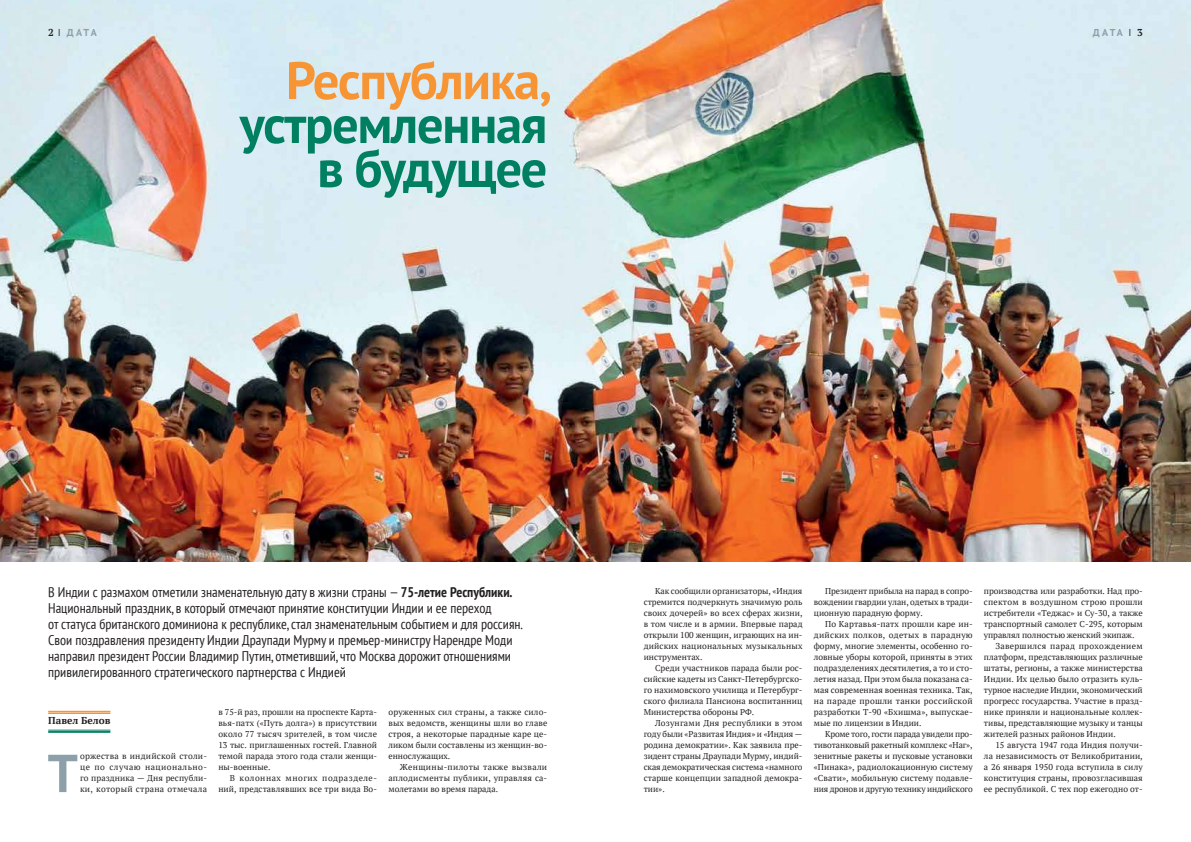
<style>
.page{position:relative;width:1191px;height:842px;background:#fff}
.page>*{position:absolute;margin:0;border:0;box-sizing:border-box;transform-origin:0 0}
.t1{font:700 53.4px "PT Sans";color:#8da0aa}
.t2{font:700 52.5px/44px "PT Sans";letter-spacing:-.025em;color:#008060;text-align:right}
.t3{font:700 52.5px "PT Sans";letter-spacing:-.025em;color:#f79433}
.t4{font:condensed 14px/16px "PT Sans";color:#231f20}
.t5{font:700 10px "PT Sans";letter-spacing:.15em;color:#8da0aa}
.t6{font:700 10px "PT Serif";color:#231f20}
.t7{font:8.5px/11px "PT Serif";color:#231f20;text-align:justify}
.t8{font:8.5px "PT Serif";letter-spacing:.025em;color:#231f20}
.t9{font:8.5px "PT Serif";letter-spacing:.035em;color:#231f20}
.s1{font-family:"PT Serif";color:#231f20}
.s2{font-weight:400;font-stretch:condensed;color:#231f20}
.s3{font-weight:700}
</style>
<div class="page">
<hr style="left:48px;top:730px;width:62px;height:1px;background:#008060">
<hr style="left:48px;top:731px;width:62px;height:2px;background:#008060">
<hr style="left:48px;top:711px;width:62px;height:2px;background:#f79433">
<hr style="left:48px;top:713px;width:62px;height:1px;background:#f79433">
<img style="left:0;top:0;width:1191px;height:561px">
<p class="t5" style="left:48px;top:26px;width:50px"><span class="s1">2</span> <span class="s2">I</span> ДАТА</p>
<p class="t5" style="left:1093px;top:26px;width:51px">ДАТА <span class="s2">I</span> <span class="s1">3</span></p>
<h2 class="t3" style="left:286px;top:46px;width:266px">Республика,</h2>
<h2 class="t2" style="left:240px;top:101px;width:309px">устремленная в будущее</h2>
<p class="t4" style="left:48px;top:583px;width:476px">В Индии с размахом отметили знаменательную дату в жизни страны — <span class="s3">75‑летие Республики.<br></span>Национальный праздник, в который отмечают принятие конституции Индии и ее переход<br>от статуса британского доминиона к республике, стал знаменательным событием и для россиян.<br>Свои поздравления президенту Индии Драупади Мурму и премьер-министру Нарендре Моди направил президент России Владимир Путин, отметивший, что Москва дорожит отношениями привилегированного стратегического партнерства с Индией</p>
<p class="t6" style="left:48px;top:714px;width:64px">Павел Белов</p>
<h1 class="t1" style="left:48px;top:738px;width:32px">Т</h1>
<p class="t7" style="left:80px;top:750px;width:128px">оржества в индийской столи&shy;це по случаю национально&shy;го праздника — Дня республи&shy;ки, который страна отмечала</p>
<p class="t7" style="left:218px;top:706px;width:160px">в 75‑й раз, прошли на проспекте Карта&shy;вья-патх («Путь долга») в присутствии около 77 тысяч зрителей, в том числе 13 тыс. приглашенных гостей. Главной темой парада этого года стали женщи&shy;ны-военные.</p>
<p class="t7" style="left:218px;top:772px;width:160px;text-align:right">В колоннах многих подразделе&shy;ний, представлявших все три вида Во-</p>
<p class="t7" style="left:388px;top:706px;width:160px">оруженных сил страны, а также сило&shy;вых ведомств, женщины шли во главе строя, а некоторые парадные каре це&shy;ликом были составлены из женщин-во&shy;еннослужащих.</p>
<p class="t7" style="left:388px;top:761px;width:160px;text-indent:11px">Женщины-пилоты также вызвали аплодисменты публики, управляя са&shy;молетами во время парада.</p>
<p class="t7" style="left:643px;top:585px;width:160px;text-indent:11px">Как сообщили организаторы, «Индия стремится подчеркнуть значимую роль своих дочерей» во всех сферах жизни, в том числе и в армии. Впервые парад открыли 100 женщин, играющих на ин&shy;дийских национальных музыкальных инструментах.</p>
<p class="t7" style="left:643px;top:662px;width:160px;text-indent:11px">Среди участников парада были рос&shy;сийские кадеты из Санкт-Петербургско&shy;го нахимовского училища и Петербург&shy;ского филиала Пансиона воспитанниц Министерства обороны РФ.</p>
<p class="t7" style="left:643px;top:717px;width:160px;text-indent:11px">Лозунгами Дня республики в этом году были «Развитая Индия» и «Индия — родина демократии». Как заявила пре&shy;зидент страны Драупади Мурму, индий&shy;ская демократическая система «намного старше концепции западной демокра&shy;тии».</p>
<p class="t7" style="left:814px;top:585px;width:160px;text-indent:11px">Президент прибыла на парад в сопро&shy;вождении гвардии улан, одетых в тради&shy;ционную парадную форму.</p>
<p class="t7" style="left:814px;top:618px;width:160px;text-indent:11px">По Картавья-патх прошли каре ин&shy;дийских полков, одетых в парадную форму, многие элементы, особенно го&shy;ловные уборы которой, приняты в этих подразделениях десятилетия, а то и сто&shy;летия назад. При этом была показана са&shy;мая современная военная техника. Так, на параде прошли танки российской разработки Т-90 «Бхишма», выпускае&shy;мые по лицензии в Индии.</p>
<p class="t7" style="left:814px;top:728px;width:160px;text-indent:11px">Кроме того, гости парада увидели про&shy;тивотанковый ракетный комплекс «Наг», зенитные ракеты и пусковые установки «Пинака», радиолокационную систему «Свати», мобильную систему подавле&shy;ния дронов и другую технику индийского</p>
<p class="t7" style="left:984px;top:585px;width:160px">производства или разработки. Над про-</p>
<p class="t8" style="left:984px;top:596px;width:160px">спектом в воздушном строю прошли</p>
<p class="t7" style="left:984px;top:607px;width:160px">истребители «Теджас» и Су-30, а также</p>
<p class="t7" style="left:984px;top:618px;width:160px">транспортный самолет C-295, которым</p>
<p class="t7" style="left:984px;top:629px;width:152px">управлял полностью женский экипаж.</p>
<p class="t9" style="left:995px;top:640px;width:149px">Завершился парад прохождением</p>
<p class="t7" style="left:984px;top:651px;width:160px">платформ, представляющих различные</p>
<p class="t7" style="left:984px;top:662px;width:160px">штаты, регионы, а также министерства</p>
<p class="t7" style="left:984px;top:673px;width:160px">Индии. Их целью было отразить куль-</p>
<p class="t7" style="left:984px;top:684px;width:160px">турное наследие Индии, экономический</p>
<p class="t7" style="left:984px;top:695px;width:160px">прогресс государства. Участие в празд-</p>
<p class="t7" style="left:984px;top:706px;width:160px">нике приняли и национальные коллек-</p>
<p class="t7" style="left:984px;top:717px;width:160px">тивы, представляющие музыку и танцы</p>
<p class="t7" style="left:984px;top:728px;width:133px">жителей разных районов Индии.</p>
<p class="t7" style="left:995px;top:739px;width:149px">15 августа 1947 года Индия получи-</p>
<p class="t7" style="left:984px;top:750px;width:160px">ла независимость от Великобритании,</p>
<p class="t7" style="left:984px;top:761px;width:160px">а 26 января 1950 года вступила в силу</p>
<p class="t7" style="left:984px;top:772px;width:160px">конституция страны, провозгласившая</p>
<p class="t7" style="left:984px;top:783px;width:160px">ее республикой. С тех пор ежегодно от-</p>
</div>
